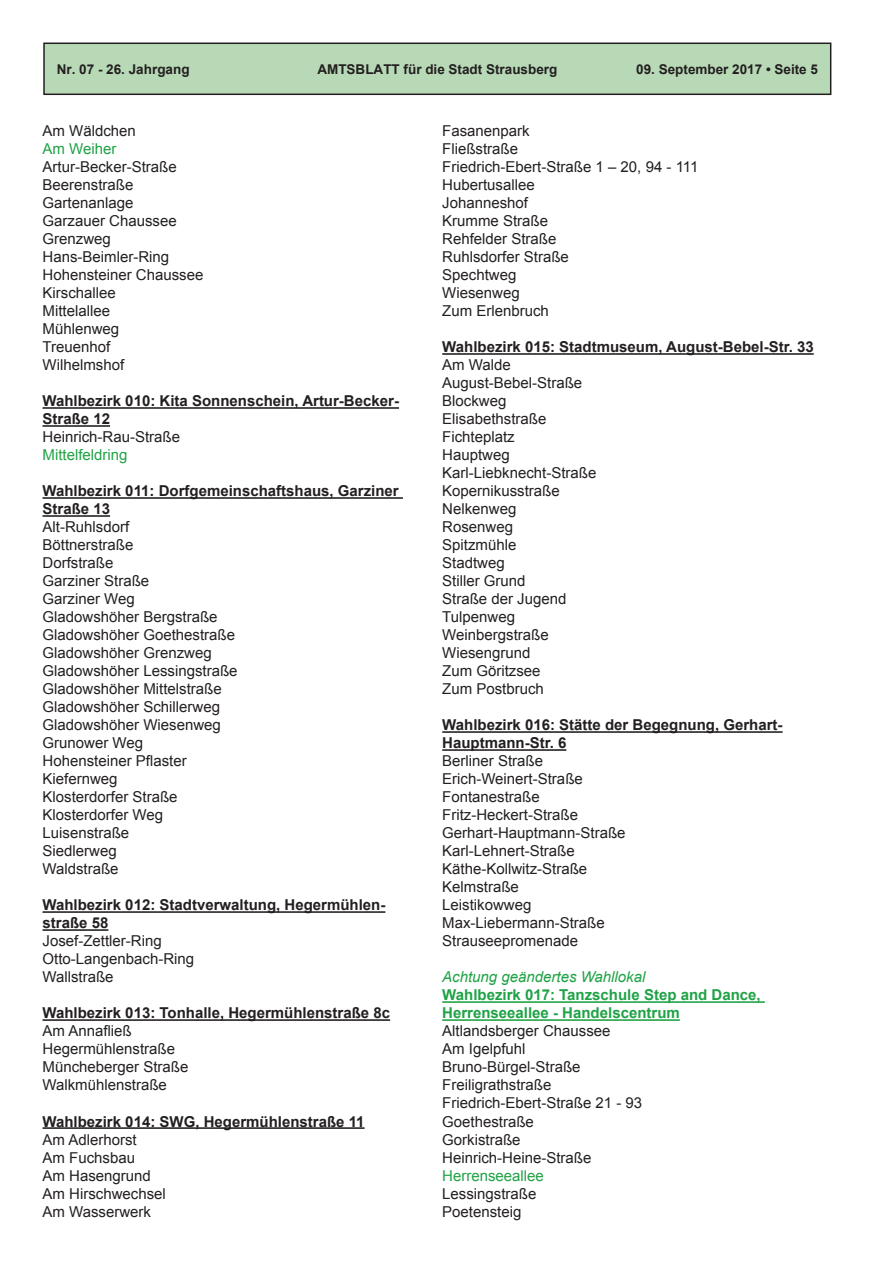
<style>
.page{position:relative;width:893px;height:1263px;background:#fff}
.page>*{position:absolute;margin:0;border:0;box-sizing:border-box;transform-origin:0 0}
.t1{font:15px/18px "Arial";color:#231f20}
.t2{font:700 15px/18px "Arial";color:#231f20}
.t3{font:700 15px/18px "Arial";color:#1fa245}
.t4{font:15px "Arial";color:#1fa245}
.t5{font:italic 15px "Arial";color:#1fa245}
.t6{font:700 13.5px "Arial";color:#231f20}
</style>
<div class="page">
<div style="left:44px;top:43px;width:787px;height:51px;background:#b8d9b6"></div>
<div style="left:43px;top:43px;width:788px;height:52px;border:2px solid #231f20"></div>
<hr style="left:43px;top:407px;width:356px;height:2px;background:#231f20">
<hr style="left:43px;top:425px;width:67px;height:2px;background:#231f20">
<hr style="left:43px;top:497px;width:360px;height:2px;background:#231f20">
<hr style="left:43px;top:515px;width:67px;height:2px;background:#231f20">
<hr style="left:43px;top:911px;width:342px;height:2px;background:#231f20">
<hr style="left:43px;top:929px;width:65px;height:2px;background:#231f20">
<hr style="left:43px;top:1019px;width:347px;height:2px;background:#231f20">
<hr style="left:43px;top:1127px;width:322px;height:2px;background:#231f20">
<hr style="left:442px;top:353px;width:372px;height:2px;background:#231f20">
<hr style="left:442px;top:731px;width:341px;height:2px;background:#231f20">
<hr style="left:442px;top:749px;width:124px;height:2px;background:#231f20">
<hr style="left:442px;top:1001px;width:323px;height:2px;background:#1fa245">
<hr style="left:442px;top:1019px;width:238px;height:2px;background:#1fa245">
<p class="t6" style="left:57px;top:62px;width:134px">Nr. 07 - 26. Jahrgang</p>
<p class="t6" style="left:317px;top:62px;width:242px">AMTSBLATT für die Stadt Strausberg</p>
<p class="t6" style="left:636px;top:62px;width:172px">09. September 2017 • Seite</p>
<p class="t1" style="left:43px;top:122px;width:95px">Am Wäldchen</p>
<p class="t4" style="left:43px;top:141px;width:75px">Am Weiher</p>
<p class="t1" style="left:43px;top:158px;width:162px">Artur-Becker-Straße<br>Beerenstraße<br>Gartenanlage<br>Garzauer Chaussee<br>Grenzweg<br>Hans-Beimler-Ring<br>Hohensteiner Chaussee<br>Kirschallee<br>Mittelallee<br>Mühlenweg<br>Treuenhof<br>Wilhelmshof</p>
<p class="t2" style="left:43px;top:392px;width:358px">Wahlbezirk 010: Kita Sonnenschein, Artur-Becker-<br>Straße 12</p>
<p class="t1" style="left:43px;top:428px;width:139px">Heinrich-Rau-Straße</p>
<p class="t4" style="left:43px;top:447px;width:87px">Mittelfeldring</p>
<p class="t2" style="left:43px;top:482px;width:358px">Wahlbezirk 011: Dorfgemeinschaftshaus, Garziner<br>Straße 13</p>
<p class="t1" style="left:43px;top:518px;width:197px">Alt-Ruhlsdorf<br>Böttnerstraße<br>Dorfstraße<br>Garziner Straße<br>Garziner Weg<br>Gladowshöher Bergstraße<br>Gladowshöher Goethestraße<br>Gladowshöher Grenzweg<br>Gladowshöher Lessingstraße<br>Gladowshöher Mittelstraße<br>Gladowshöher Schillerweg<br>Gladowshöher Wiesenweg<br>Grunower Weg<br>Hohensteiner Pflaster<br>Kiefernweg<br>Klosterdorfer Straße<br>Klosterdorfer Weg<br>Luisenstraße<br>Siedlerweg<br>Waldstraße</p>
<p class="t2" style="left:43px;top:896px;width:344px">Wahlbezirk 012: Stadtverwaltung, Hegermühlen&shy;straße 58</p>
<p class="t1" style="left:43px;top:932px;width:153px">Josef-Zettler-Ring<br>Otto-Langenbach-Ring<br>Wallstraße</p>
<p class="t2" style="left:43px;top:1004px;width:349px">Wahlbezirk 013: Tonhalle, Hegermühlenstraße 8c</p>
<p class="t1" style="left:43px;top:1022px;width:147px">Am Annafließ<br>Hegermühlenstraße<br>Müncheberger Straße<br>Walkmühlenstraße</p>
<p class="t2" style="left:43px;top:1112px;width:324px">Wahlbezirk 014: SWG, Hegermühlenstraße 11</p>
<p class="t1" style="left:43px;top:1130px;width:125px">Am Adlerhorst<br>Am Fuchsbau<br>Am Hasengrund<br>Am Hirschwechsel<br>Am Wasserwerk</p>
<p class="t1" style="left:442px;top:122px;width:258px">Fasanenpark<br>Fließstraße<br>Friedrich-Ebert-Straße 1 – 20, 94 - 111<br>Hubertusallee<br>Johanneshof<br>Krumme Straße<br>Rehfelder Straße<br>Ruhlsdorfer Straße<br>Spechtweg<br>Wiesenweg<br>Zum Erlenbruch</p>
<p class="t2" style="left:442px;top:338px;width:373px">Wahlbezirk 015: Stadtmuseum, August-Bebel-Str. 33</p>
<p class="t1" style="left:442px;top:356px;width:156px">Am Walde<br>August-Bebel-Straße<br>Blockweg<br>Elisabethstraße<br>Fichteplatz<br>Hauptweg<br>Karl-Liebknecht-Straße<br>Kopernikusstraße<br>Nelkenweg<br>Rosenweg<br>Spitzmühle<br>Stadtweg<br>Stiller Grund<br>Straße der Jugend<br>Tulpenweg<br>Weinbergstraße<br>Wiesengrund<br>Zum Göritzsee<br>Zum Postbruch</p>
<p class="t2" style="left:442px;top:716px;width:342px">Wahlbezirk 016: Stätte der Begegnung, Gerhart-<br>Hauptmann-Str. 6</p>
<p class="t1" style="left:442px;top:752px;width:185px">Berliner Straße<br>Erich-Weinert-Straße<br>Fontanestraße<br>Fritz-Heckert-Straße<br>Gerhart-Hauptmann-Straße<br>Karl-Lehnert-Straße<br>Käthe-Kollwitz-Straße<br>Kelmstraße<br>Leistikowweg<br>Max-Liebermann-Straße<br>Strauseepromenade</p>
<p class="t5" style="left:442px;top:969px;width:205px">Achtung geändertes Wahllokal</p>
<p class="t3" style="left:442px;top:986px;width:320px">Wahlbezirk 017: Tanzschule Step and Dance,<br>Herrenseeallee - Handelscentrum</p>
<p class="t1" style="left:442px;top:1022px;width:202px">Altlandsberger Chaussee<br>Am Igelpfuhl<br>Bruno-Bürgel-Straße<br>Freiligrathstraße<br>Friedrich-Ebert-Straße 21 - 93<br>Goethestraße<br>Gorkistraße<br>Heinrich-Heine-Straße</p>
<p class="t4" style="left:442px;top:1167px;width:103px">Herrenseeallee</p>
<p class="t1" style="left:442px;top:1184px;width:96px">Lessingstraße<br>Poetensteig</p>
</div>
